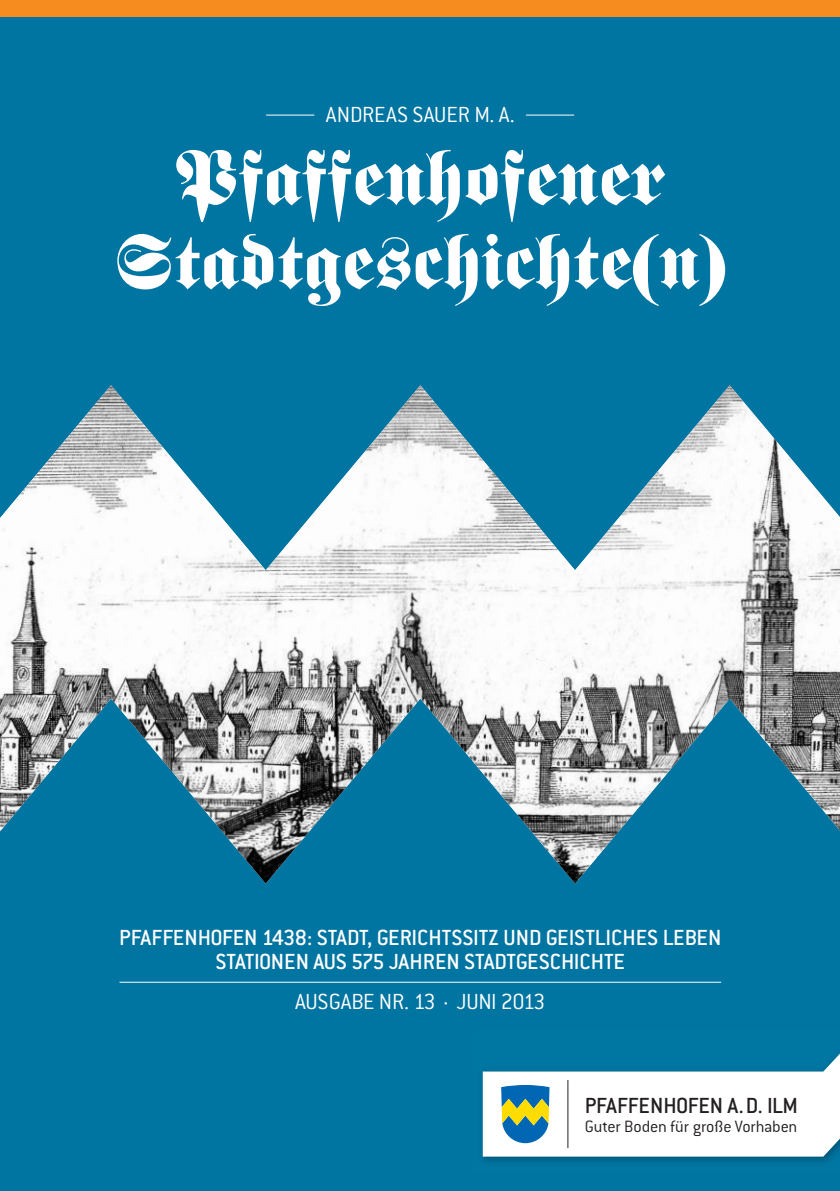
<style>
.page{position:relative;width:840px;height:1191px;background:#fff}
.page>*{position:absolute;margin:0;border:0;box-sizing:border-box;transform-origin:0 0}
.t1{font:76px/84px "Fette Fraktur";color:#fff;text-align:center}
.t2{font:24px/24px "Conduit Md ITCTT Medium";color:#fff;text-align:center}
.t3{font:24px "Conduit ITCTT Light";color:#fff}
.t4{font:24px "Conduit Md ITCTT Medium";letter-spacing:-.015em;color:#231f20}
.t5{font:18px "Conduit ITCTT Light";letter-spacing:-.01em;color:#231f20}
</style>
<div class="page">
<div style="left:0;top:17px;width:839px;height:1174px;background:#0075a1"></div>
<div style="left:0;top:0;width:839px;height:17px;background:#f68b1f"></div>
<hr style="left:266px;top:115px;width:48px;height:1px;background:#fff">
<hr style="left:119px;top:982px;width:601px;height:1px;background:#fff">
<hr style="left:525px;top:115px;width:49px;height:1px;background:#fff">
<img style="left:0;top:385px;width:839px;height:498px">
<img style="left:482px;top:1156px;width:350px;height:6px">
<svg style="left:482px;top:1054px;width:357px;height:102px;fill:#fff"></svg>
<svg style="left:501px;top:1085px;width:48px;height:58px;background:#679989"></svg>
<hr style="left:567px;top:1080px;width:1px;height:68px;background:#231f20">
<p class="t3" style="left:326px;top:100px;width:190px">ANDREAS SAUER M. A.</p>
<h1 class="t1" style="left:115px;top:144px;width:612px">Pfaffenhofener<br>Stadtgeschichte(n)</h1>
<p class="t2" style="left:119px;top:924px;width:603px">PFAFFENHOFEN 1438: STADT, GERICHTSSITZ UND GEISTLICHES LEBEN<br>STATIONEN AUS 575 JAHREN STADTGESCHICHTE</p>
<p class="t3" style="left:295px;top:986px;width:252px">AUSGABE NR. 13 · JUNI 2013</p>
<p class="t4" style="left:584px;top:1090px;width:214px">PFAFFENHOFEN A.D. ILM</p>
<p class="t5" style="left:584px;top:1115px;width:214px">Guter Boden für große Vorhaben</p>
</div>
